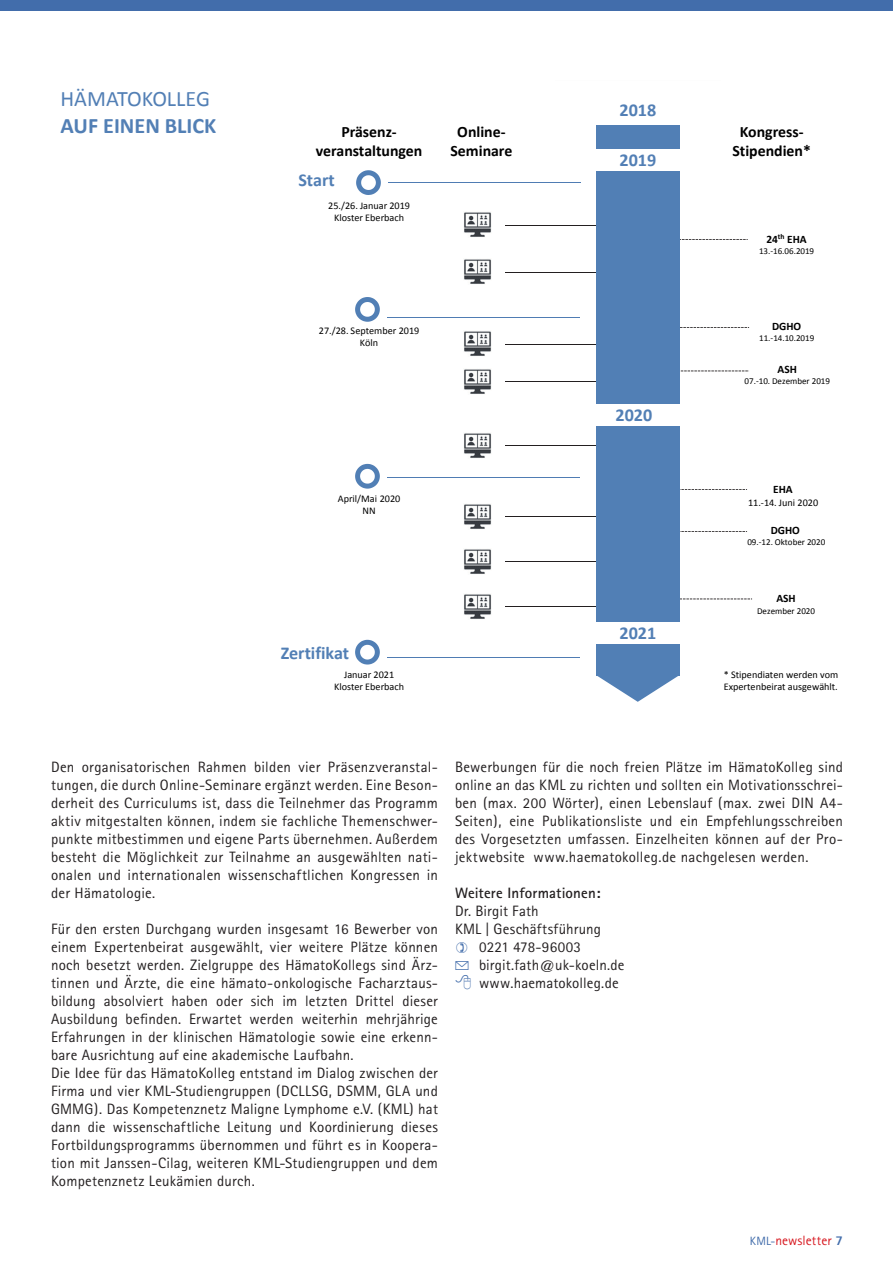
<style>
.page{position:relative;width:893px;height:1263px;background:#fff}
.page>*{position:absolute;margin:0;border:0;box-sizing:border-box;transform-origin:0 0}
.t1{font:700 22.2px/26.5px "Calibri";color:#527fb5}
.t2{font:700 18.15px "Calibri";color:#527fb5}
.t3{font:700 15.75px/19px "Calibri";color:#000;text-align:center}
.NL_BODY_OHNE_Einzug{font:15px/18px "Rotis Sans Serif";letter-spacing:.015em;color:#231f20;text-align:justify}
.NL_BODY{font:700 15px "Rotis Sans Serif";letter-spacing:.005em;color:#231f20}
.t4{font:13.5px "Rotis Sans Serif";letter-spacing:.005em;color:#d7171f}
.t5{font:700 11.4px "Calibri";color:#000}
.t6{font:700 11.1px "Calibri";color:#000}
.t7{font:10.2px/12.1px "Calibri";color:#000;text-align:center}
.t8{font:9px "Calibri";letter-spacing:-.005em;color:#000}
.t9{font:6.3px "Calibri";color:#000}
.s1{font-weight:400}
.s2{font-family:"Mini Pics Digidings";color:#426dab}
.s3{font-size:12px;color:#426dab}
.s4{font-weight:800;color:#426dab}
</style>
<div class="page">
<svg style="left:680px;top:327px;width:69px;height:1px"></svg>
<svg style="left:680px;top:370px;width:69px;height:1px"></svg>
<svg style="left:680px;top:489px;width:67px;height:1px"></svg>
<svg style="left:680px;top:531px;width:67px;height:1px"></svg>
<svg style="left:680px;top:598px;width:72px;height:1px"></svg>
<svg style="left:680px;top:239px;width:68px;height:1px"></svg>
<hr style="left:505px;top:381px;width:96px;height:1px;background:#231f20">
<hr style="left:505px;top:344px;width:96px;height:1px;background:#231f20">
<hr style="left:505px;top:445px;width:96px;height:1px;background:#231f20">
<hr style="left:505px;top:516px;width:96px;height:1px;background:#231f20">
<hr style="left:505px;top:561px;width:96px;height:1px;background:#231f20">
<hr style="left:505px;top:606px;width:96px;height:1px;background:#231f20">
<hr style="left:505px;top:272px;width:96px;height:1px;background:#231f20">
<hr style="left:505px;top:225px;width:96px;height:1px;background:#231f20">
<div style="left:596px;top:125px;width:84px;height:550px;background:#517fb5"></div>
<svg style="left:356px;top:170px;width:25px;height:25px"></svg>
<svg style="left:355px;top:297px;width:25px;height:25px"></svg>
<svg style="left:355px;top:464px;width:25px;height:25px"></svg>
<svg style="left:355px;top:640px;width:25px;height:24px"></svg>
<hr style="left:388px;top:182px;width:193px;height:1px;background:#4f7cb3">
<hr style="left:387px;top:317px;width:193px;height:1px;background:#4f7cb3">
<hr style="left:387px;top:477px;width:193px;height:1px;background:#4f7cb3">
<hr style="left:387px;top:657px;width:193px;height:1px;background:#4f7cb3">
<svg style="left:596px;top:675px;width:83px;height:27px"></svg>
<div style="left:596px;top:404px;width:84px;height:22px;background:#fff"></div>
<div style="left:596px;top:149px;width:84px;height:22px;background:#fff"></div>
<div style="left:596px;top:622px;width:84px;height:22px;background:#fff"></div>
<img style="left:464px;top:259px;width:28px;height:25px">
<img style="left:464px;top:212px;width:28px;height:25px">
<img style="left:464px;top:331px;width:28px;height:25px">
<img style="left:464px;top:369px;width:28px;height:25px">
<img style="left:464px;top:433px;width:28px;height:25px">
<img style="left:464px;top:504px;width:27px;height:25px">
<img style="left:464px;top:549px;width:27px;height:25px">
<img style="left:464px;top:594px;width:27px;height:25px">
<div style="left:0;top:0;width:893px;height:10px;background:#426dab"></div>
<p class="t1" style="left:61px;top:85px;width:157px"><span class="s1">HÄMATOKOLLEG<br></span>AUF EINEN BLICK</p>
<p class="t2" style="left:620px;top:98px;width:38px">2018</p>
<p class="t3" style="left:316px;top:123px;width:108px">Präsenz‐ veranstaltungen</p>
<p class="t3" style="left:450px;top:123px;width:63px">Online‐<br>Seminare</p>
<p class="t3" style="left:732px;top:123px;width:80px">Kongress‐<br>Stipendien*</p>
<p class="t2" style="left:620px;top:149px;width:38px">2019</p>
<p class="t2" style="left:298px;top:169px;width:38px">Start</p>
<p class="t7" style="left:328px;top:200px;width:83px">25./26. Januar 2019<br>Kloster Eberbach</p>
<p class="t6" style="left:363px;top:207px;width:46px">Kongress‐</p>
<p class="t7" style="left:319px;top:325px;width:102px">27./28. September 2019<br>Köln</p>
<p class="t7" style="left:338px;top:492px;width:64px">April/Mai 2020<br>NN</p>
<p class="t9" style="left:368px;top:496px;width:56px">09.‐12. Oktober 2020</p>
<p class="t2" style="left:281px;top:642px;width:70px">Zertifikat</p>
<p class="t7" style="left:334px;top:668px;width:72px">Januar 2021<br>Kloster Eberbach</p>
<p class="t2" style="left:615px;top:403px;width:38px">2020</p>
<p class="t2" style="left:620px;top:622px;width:38px">2021</p>
<p class="t5" style="left:766px;top:232px;width:42px">24<sup>th</sup> EHA</p>
<p class="t8" style="left:759px;top:245px;width:57px">13.‐16.06.2019</p>
<p class="t5" style="left:772px;top:319px;width:31px">DGHO</p>
<p class="t8" style="left:759px;top:333px;width:57px">11.‐14.10.2019</p>
<p class="t5" style="left:778px;top:362px;width:21px">ASH</p>
<p class="t8" style="left:745px;top:376px;width:87px">07.‐10. Dezember 2019</p>
<p class="t5" style="left:773px;top:482px;width:21px">EHA</p>
<p class="t7" style="left:748px;top:496px;width:72px">11.‐14. Juni 2020</p>
<p class="t5" style="left:771px;top:523px;width:31px">DGHO</p>
<p class="t8" style="left:747px;top:536px;width:79px">09.‐12. Oktober 2020</p>
<p class="t5" style="left:776px;top:591px;width:21px">ASH</p>
<p class="t8" style="left:757px;top:605px;width:59px">Dezember 2020</p>
<p class="t7" style="left:724px;top:668px;width:116px;text-align:left">* Stipendiaten werden vom<br>Expertenbeirat ausgewählt.</p>
<p class="NL_BODY_OHNE_Einzug" style="left:51px;top:757px;width:388px">Den organisatorischen Rahmen bilden vier Präsenzveranstal&shy;tungen, die durch Online-Seminare ergänzt werden. Eine Beson&shy;derheit des Curriculums ist, dass die Teilnehmer das Programm aktiv mitgestalten können, indem sie fachliche Themenschwer&shy;punkte mitbestimmen und eigene Parts übernehmen. Außerdem besteht die Möglichkeit zur Teilnahme an ausgewählten nati&shy;onalen und internationalen wissenschaftlichen Kongressen in der Hämatologie.</p>
<p class="NL_BODY_OHNE_Einzug" style="left:51px;top:919px;width:388px">Für den ersten Durchgang wurden insgesamt 16 Bewerber von einem Expertenbeirat ausgewählt, vier weitere Plätze können noch besetzt werden. Zielgruppe des HämatoKollegs sind Ärz&shy;tinnen und Ärzte, die eine hämato-onkologische Facharztaus&shy;bildung absolviert haben oder sich im letzten Drittel dieser Ausbildung befinden. Erwartet werden weiterhin mehrjährige Erfahrungen in der klinischen Hämatologie sowie eine erkenn&shy;bare Ausrichtung auf eine akademische Laufbahn.</p>
<p class="NL_BODY_OHNE_Einzug" style="left:51px;top:1063px;width:388px">Die Idee für das HämatoKolleg entstand im Dialog zwischen der Firma und vier KML-Studiengruppen (DCLLSG, DSMM, GLA und GMMG). Das Kompetenznetz Maligne Lymphome e.V. (KML) hat dann die wissenschaftliche Leitung und Koordinierung dieses Fortbildungsprogramms übernommen und führt es in Koopera&shy;tion mit Janssen-Cilag, weiteren KML-Studiengruppen und dem Kompetenznetz Leukämien durch.</p>
<p class="NL_BODY_OHNE_Einzug" style="left:455px;top:757px;width:389px">Bewerbungen für die noch freien Plätze im HämatoKolleg sind online an das KML zu richten und sollten ein Motivationsschrei&shy;ben (max. 200 Wörter), einen Lebenslauf (max. zwei DIN A4- Seiten), eine Publikationsliste und ein Empfehlungsschreiben des Vorgesetzten umfassen. Einzelheiten können auf der Pro&shy;jektwebsite www.haematokolleg.de nachgelesen werden.</p>
<p class="NL_BODY" style="left:455px;top:883px;width:147px">Weitere Informationen:</p>
<p class="NL_BODY_OHNE_Einzug" style="left:455px;top:901px;width:85px">Dr. Birgit Fath</p>
<p class="NL_BODY_OHNE_Einzug" style="left:455px;top:919px;width:148px">KML | Geschäftsführung</p>
<p class="NL_BODY_OHNE_Einzug" style="left:479px;top:937px;width:104px">0221 478-96003</p>
<p class="NL_BODY_OHNE_Einzug" style="left:455px;top:955px;width:171px"><span class="s2">i</span> birgit.fath@uk-koeln.de</p>
<p class="NL_BODY_OHNE_Einzug" style="left:479px;top:973px;width:141px">www.haematokolleg.de</p>
<p class="t4" style="left:750px;top:1232px;width:95px"><span class="s3">KML-</span>newsletter <span class="s4">7</span></p>
</div>
